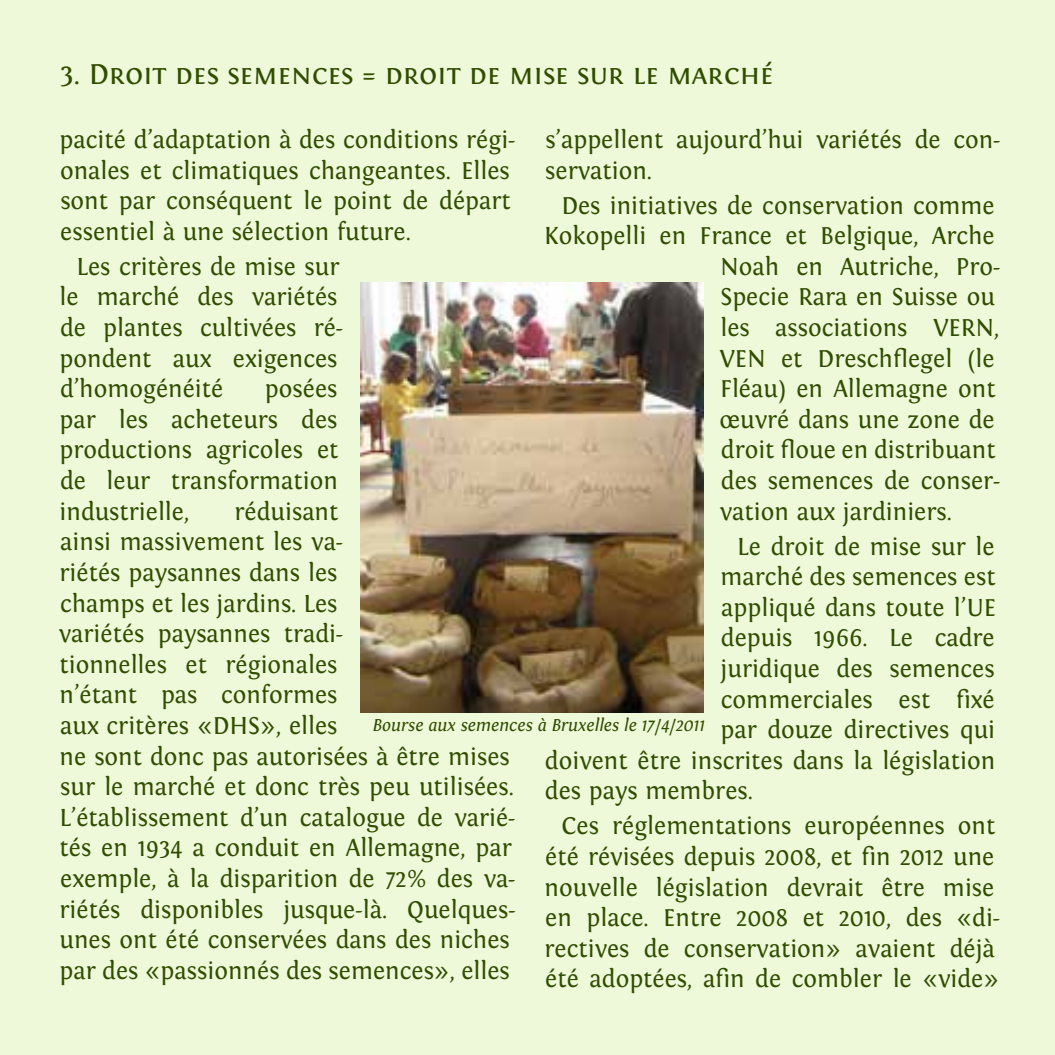
<style>
.page{position:relative;width:1055px;height:1055px;background:#fff}
.page>*{position:absolute;margin:0;border:0;box-sizing:border-box;transform-origin:0 0}
.t1{font:30px "Fontin Small Caps";color:#314d00}
.t2{font:25.5px/30.6px "Fontin";color:#314d00}
.t3{font:italic 18px "Fontin";color:#314d00}
</style>
<div class="page">
<hr style="left:1054px;top:0;width:1px;height:1054px;background:#eef9da">
<div style="left:0;top:0;width:1054px;height:1054px;background:#eef9da"></div>
<img style="left:361px;top:282px;width:342px;height:430px">
<p class="t1" style="left:60px;top:57px;width:715px">3. Droit des semences = droit de mise sur le marché</p>
<p class="t2" style="left:545px;top:125px;width:457px">s’appellent aujourd’hui variétés de con&shy;servation.</p>
<p class="t2" style="left:561px;top:190px;width:435px">Des initiatives de conservation comme</p>
<p class="t2" style="left:544px;top:221px;width:452px">Kokopelli en France et Belgique, Arche</p>
<p class="t2" style="left:720px;top:252px;width:282px">Noah en Autriche, Pro-</p>
<p class="t2" style="left:720px;top:282px;width:276px">Specie Rara en Suisse ou</p>
<p class="t2" style="left:720px;top:313px;width:280px">les associations VERN,</p>
<p class="t2" style="left:719px;top:343px;width:277px">VEN et Dreschflegel (le</p>
<p class="t2" style="left:720px;top:374px;width:277px">Fléau) en Allemagne ont</p>
<p class="t2" style="left:719px;top:405px;width:277px">œuvré dans une zone de</p>
<p class="t2" style="left:721px;top:435px;width:276px">droit floue en distribuant</p>
<p class="t2" style="left:721px;top:466px;width:281px">des semences de conser-</p>
<p class="t2" style="left:719px;top:496px;width:233px">vation aux jardiniers.</p>
<p class="t2" style="left:737px;top:531px;width:259px">Le droit de mise sur le</p>
<p class="t2" style="left:720px;top:562px;width:277px">marché des semences est</p>
<p class="t2" style="left:721px;top:592px;width:276px">appliqué dans toute l’UE</p>
<p class="t2" style="left:721px;top:623px;width:275px">depuis 1966. Le cadre</p>
<p class="t2" style="left:720px;top:654px;width:276px">juridique des semences</p>
<p class="t2" style="left:721px;top:684px;width:275px">commerciales est fixé</p>
<p class="t2" style="left:720px;top:715px;width:276px">par douze directives qui</p>
<p class="t2" style="left:545px;top:745px;width:452px">doivent être inscrites dans la législation</p>
<p class="t2" style="left:545px;top:776px;width:209px">des pays membres.</p>
<p class="t2" style="left:544px;top:811px;width:457px;text-align:center">Ces réglementations européennes ont été révisées depuis 2008, et fin 2012 une nouvelle législation devrait être mise en place. Entre 2008 et 2010, des «di&shy;rectives de conservation» avaient déjà été adoptées, afin de combler le «vide»</p>
<p class="t2" style="left:60px;top:125px;width:457px">pacité d’adaptation à des conditions régi&shy;onales et climatiques changeantes. Elles sont par conséquent le point de départ essentiel à une sélection future.</p>
<p class="t2" style="left:60px;top:252px;width:285px;text-indent:17px">Les critères de mise sur le marché des variétés de plantes cultivées ré&shy;pondent aux exigences d’homogénéité</p>
<p class="t2" style="left:60px;top:374px;width:280px;text-align:justify;text-indent:205px">posées par les acheteurs des productions agricoles et de leur transformation industrielle,</p>
<p class="t2" style="left:59px;top:496px;width:458px;text-indent:176px">réduisant<br>ainsi massivement les va-<br>riétés paysannes dans les<br>champs et les jardins. Les<br>variétés paysannes tradi-<br>tionnelles et régionales<br>n’étant pas conformes<br>aux critères «DHS», elles<br>ne sont donc pas autorisées à être mises sur le marché et donc très peu utilisées.<br>L’établissement d’un catalogue de varié&shy;tés en 1934 a conduit en Allemagne, par exemple, à la disparition de 72% des va&shy;riétés disponibles jusque-là. Quelques&shy;unes ont été conservées dans des niches par des «passionnés des semences», elles</p>
<p class="t3" style="left:373px;top:715px;width:334px">Bourse aux semences à Bruxelles le 17/4/2011</p>
</div>
